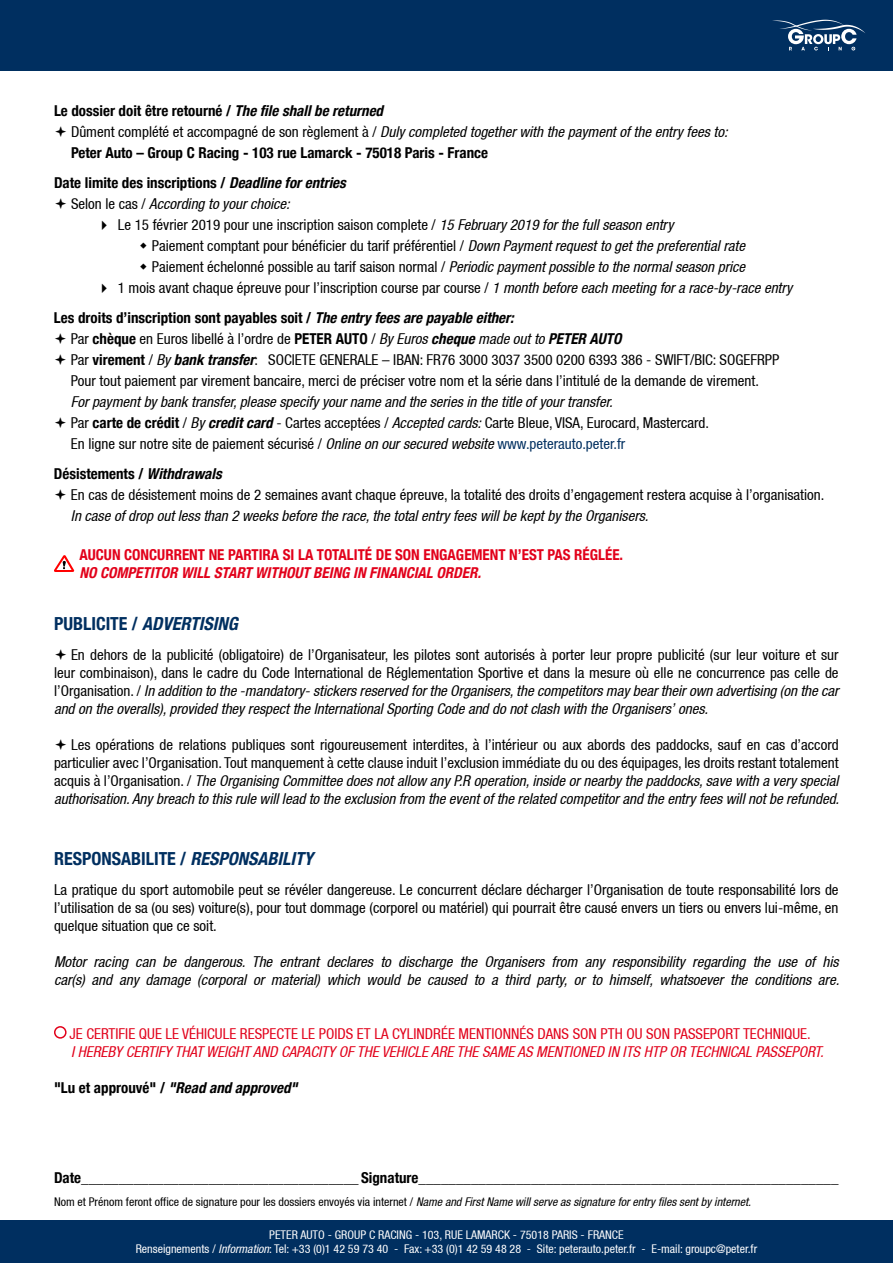
<style>
.page{position:relative;width:893px;height:1263px;background:#fff}
.page>*{position:absolute;margin:0;border:0;box-sizing:border-box;transform-origin:0 0}
.t1{font:700 condensed 18px "Helvetica 77";color:#002f60}
.t2{font:italic 700 condensed 18px "Helvetica 77";color:#002f60}
.t3{font:condensed 15px/18px "Helvetica 57";color:#000;text-align:justify}
.t4{font:italic condensed 15px/21px "Helvetica 57";color:#000}
.t5{font:700 condensed 15px/30px "Helvetica 77";color:#000}
.t6{font:italic condensed 15px "Helvetica 57";color:#e2001a}
.t7{font:condensed 15px "Helvetica 57";color:#e2001a}
.t8{font:700 condensed 15px "Helvetica 77";color:#e2001a}
.t9{font:italic 700 condensed 15px "Helvetica 77";color:#e2001a}
.t10{font:italic 700 condensed 15px "Helvetica 77";color:#000}
.t11{font:condensed 12px/14.4px "Helvetica 57";color:#fff;text-align:center}
.t12{font:condensed 12px "Helvetica 57";color:#000}
.s1{font-style:italic}
.s2{font-style:normal}
.s3{font-family:"Helvetica 77";font-weight:700}
.s4{font-family:"Helvetica 77";font-weight:700;font-style:italic}
.s5{font-family:"Helvetica 77";font-weight:700;font-style:normal}
.s6{font-style:normal;color:#002f60}
</style>
<div class="page">
<div style="left:0;top:0;width:893px;height:70px;background:#002f60"></div>
<svg style="left:772px;top:20px;width:93px;height:30px"></svg>
<div style="left:54px;top:1026px;width:13px;height:13px;border:2px solid #e2001a;border-radius:50%"></div>
<div style="left:0;top:1220px;width:893px;height:43px;background:#002f60"></div>
<svg style="left:54px;top:555px;width:20px;height:17px"></svg>
<p class="t5" style="left:54px;top:96px;width:331px">Le dossier doit être retourné / <span class="s1">The file shall be returned</span></p>
<p class="t4" style="left:71px;top:121px;width:658px"><span class="s2">Dûment complété et accompagné de son règlement à /</span> Duly completed together with the payment of the entry fees to:</p>
<p class="t5" style="left:54px;top:138px;width:436px;text-indent:17px">Peter Auto – Group C Racing - 103 rue Lamarck - 75018 Paris - France<br>Date limite des inscriptions / <span class="s1">Deadline for entries</span></p>
<p class="t4" style="left:71px;top:193px;width:220px"><span class="s2">Selon le cas /</span> According to your choice:</p>
<p class="t3" style="left:118px;top:216px;width:557px">Le 15 février 2019 pour une inscription saison complete / <span class="s1">15 February 2019 for the full season entry</span></p>
<p class="t3" style="left:152px;top:237px;width:595px">Paiement comptant pour bénéficier du tarif préférentiel / <span class="s1">Down Payment request to get the preferential rate</span></p>
<p class="t3" style="left:152px;top:258px;width:595px">Paiement échelonné possible au tarif saison normal / <span class="s1">Periodic payment possible to the normal season price</span></p>
<p class="t3" style="left:118px;top:279px;width:676px">1 mois avant chaque épreuve pour l’inscription course par course / <span class="s1">1 month before each meeting for a race-by-race entry</span></p>
<p class="t5" style="left:54px;top:303px;width:461px">Les droits d’inscription sont payables soit / <span class="s1">The entry fees are payable either:</span></p>
<p class="t3" style="left:71px;top:328px;width:710px;line-height:21px;text-align:left">Par <span class="s3">chèque</span> en Euros libellé à l’ordre de <span class="s3">PETER AUTO</span> / <span class="s1">By Euros</span> <span class="s4">cheque</span> <span class="s1">made out to</span> <span class="s4">PETER AUTO<br></span>Par <span class="s3">virement</span> / <span class="s1">By</span> <span class="s4">bank transfer</span>: SOCIETE GENERALE – IBAN: FR76 3000 3037 3500 0200 6393 386 - SWIFT/BIC: SOGEFRPP<br>Pour tout paiement par virement bancaire, merci de préciser votre nom et la série dans l’intitulé de la demande de virement.</p>
<p class="t4" style="left:71px;top:391px;width:640px">For payment by bank transfer, please specify your name and the series in the title of your transfer.<br><span class="s2">Par</span> <span class="s5">carte de crédit</span> <span class="s2">/</span> By <span class="s3">credit card</span> <span class="s2">- Cartes acceptées /</span> Accepted cards: <span class="s2">Carte Bleue, VISA, Eurocard, Mastercard.<br>En ligne sur notre site de paiement sécurisé /</span> Online on our secured website <span class="s6">www.peterauto.peter.fr</span></p>
<p class="t5" style="left:54px;top:459px;width:169px">Désistements / <span class="s1">Withdrawals</span></p>
<p class="t3" style="left:71px;top:486px;width:755px">En cas de désistement moins de 2 semaines avant chaque épreuve, la totalité des droits d’engagement restera acquise à l’organisation.</p>
<p class="t4" style="left:71px;top:505px;width:579px">In case of drop out less than 2 weeks before the race, the total entry fees will be kept by the Organisers.</p>
<p class="t8" style="left:79px;top:546px;width:545px">AUCUN CONCURRENT NE PARTIRA SI LA TOTALITÉ DE SON ENGAGEMENT N’EST PAS RÉGLÉE.</p>
<p class="t9" style="left:79px;top:564px;width:403px">NO COMPETITOR WILL START WITHOUT BEING IN FINANCIAL ORDER.</p>
<p class="t2" style="left:54px;top:612px;width:185px"><span class="s2">PUBLICITE /</span> ADVERTISING</p>
<p class="t3" style="left:54px;top:645px;width:786px;text-indent:17px">En dehors de la publicité (obligatoire) de l’Organisateur, les pilotes sont autorisés à porter leur propre publicité (sur leur voiture et sur leur combinaison), dans le cadre du Code International de Réglementation Sportive et dans la mesure où elle ne concurrence pas celle de l’Organisation. / <span class="s1">In addition to the -mandatory- stickers reserved for the Organisers, the competitors may bear their own advertising (on the car and on the overalls), provided they respect the International Sporting Code and do not clash with the Organisers’ ones.</span></p>
<p class="t3" style="left:54px;top:735px;width:787px;text-indent:17px">Les opérations de relations publiques sont rigoureusement interdites, à l’intérieur ou aux abords des paddocks, sauf en cas d’accord particulier avec l’Organisation. Tout manquement à cette clause induit l’exclusion immédiate du ou des équipages, les droits restant totalement acquis à l’Organisation. / <span class="s1">The Organising Committee does not allow any P.R operation, inside or nearby the paddocks, save with a very special authorisation. Any breach to this rule will lead to the exclusion from the event of the related competitor and the entry fees will not be refunded.</span></p>
<p class="t1" style="left:54px;top:847px;width:261px">RESPONSABILITE / <span class="s1">RESPONSABILITY</span></p>
<p class="t3" style="left:54px;top:880px;width:786px">La pratique du sport automobile peut se révéler dangereuse. Le concurrent déclare décharger l’Organisation de toute responsabilité lors de l’utilisation de sa (ou ses) voiture(s), pour tout dommage (corporel ou matériel) qui pourrait être causé envers un tiers ou envers lui-même, en quelque situation que ce soit.</p>
<p class="t4" style="left:54px;top:952px;width:787px;line-height:18px">Motor racing can be dangerous. The entrant declares to discharge the Organisers from any responsibility regarding the use of his car(s) and any damage (corporal or material) which would be caused to a third party, or to himself, whatsoever the conditions are.</p>
<p class="t7" style="left:69px;top:1025px;width:743px">JE CERTIFIE QUE LE VÉHICULE RESPECTE LE POIDS ET LA CYLINDRÉE MENTIONNÉS DANS SON PTH OU SON PASSEPORT TECHNIQUE.</p>
<p class="t6" style="left:71px;top:1043px;width:754px">I HEREBY CERTIFY THAT WEIGHT AND CAPACITY OF THE VEHICLE ARE THE SAME AS MENTIONED IN ITS HTP OR TECHNICAL PASSEPORT.</p>
<p class="t10" style="left:54px;top:1078px;width:245px"><span class="s2">"Lu et approuvé" /</span> "Read and approved"</p>
<p class="t5" style="left:54px;top:1162px;width:786px">Date_____________________________________ Signature________________________________________________________</p>
<p class="t12" style="left:54px;top:1195px;width:699px">Nom et Prénom feront office de signature pour les dossiers envoyés via internet / <span class="s1">Name and First Name will serve as signature for entry files sent by internet.</span></p>
<p class="t11" style="left:136px;top:1227px;width:623px">PETER AUTO - GROUP C RACING - 103, RUE LAMARCK - 75018 PARIS - FRANCE<br>Renseignements / <span class="s1">Information</span>: Tel: +33 (0)1 42 59 73 40 - Fax: +33 (0)1 42 59 48 28 - Site: peterauto.peter.fr - E-mail: groupc@peter.fr</p>
</div>
